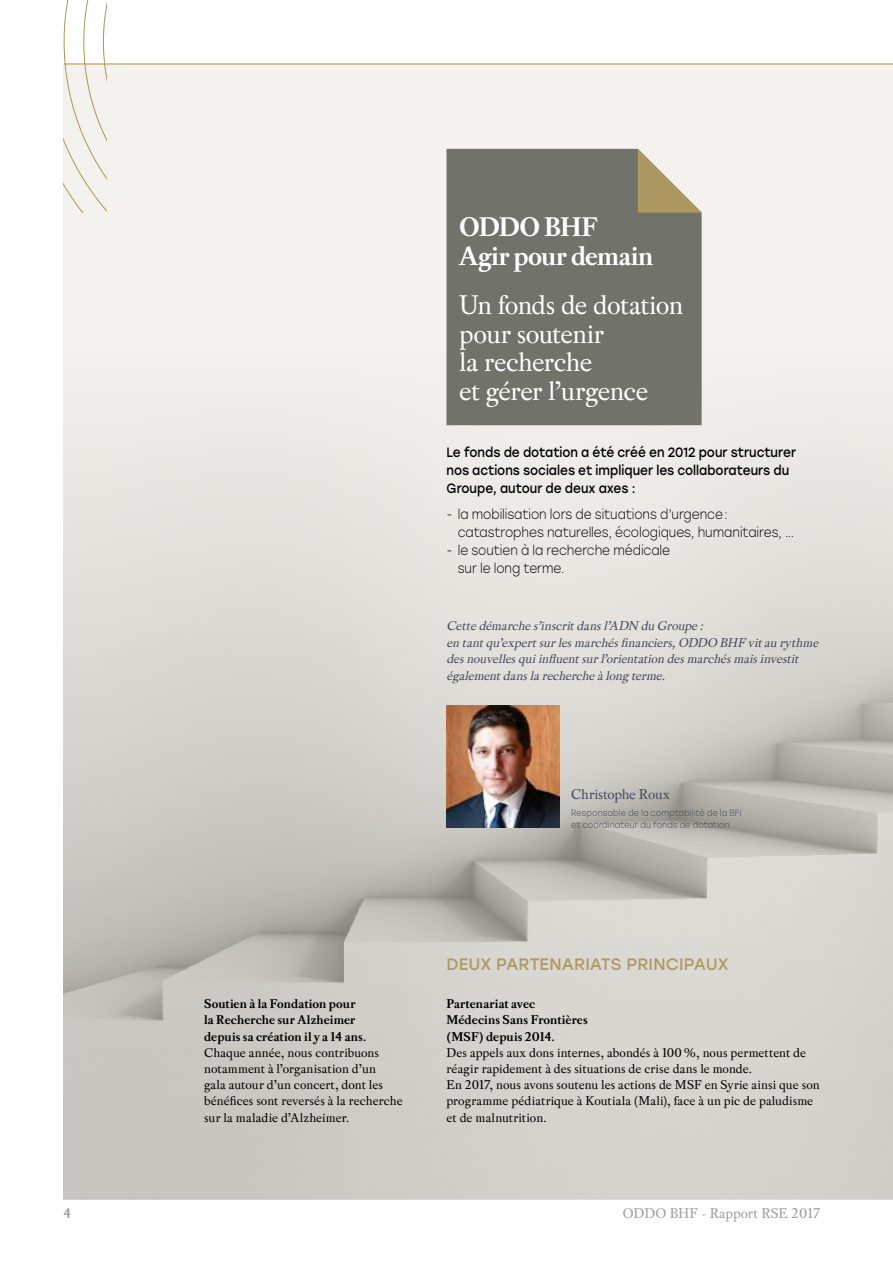
<style>
.page{position:relative;width:893px;height:1263px;background:#fff}
.page>*{position:absolute;margin:0;border:0;box-sizing:border-box;transform-origin:0 0}
.t1{font:28.5px/28.5px "Pradell";letter-spacing:-.025em;color:#fff}
.t2{font:700 28.5px/28.5px "Pradell";letter-spacing:-.02em;color:#fff}
.t3{font:16.5px "Stolzl";color:#ae9962}
.t4{font:15px "Pradell";color:#9c9e9f}
.t5{font:15px "Pradell";letter-spacing:-.015em;color:#44495d}
.t6{font:700 15px "Pradell";color:#9c9e9f;scale:.95 1}
.t7{font:13.5px/16.2px "Pradell";color:#000}
.t8{font:italic 13.5px/16.5px "Pradell";color:#44495d}
.t9{font:300 13.5px/18px "Stolzl";letter-spacing:-.005em;color:#000;scale:.9 1}
.t10{font:700 13.5px/16.2px "Pradell";color:#000}
.t11{font:13.5px/18px "Stolzl";color:#000;scale:.9 1}
.t12{font:300 9px/12px "Stolzl";letter-spacing:.01em;color:#44495d;scale:.9 1}
</style>
<div class="page">
<div style="left:64px;top:64px;width:829px;height:1135px;background:#f4f2ee"></div>
<img style="left:64px;top:425px;width:829px;height:774px">
<div style="left:446px;top:149px;width:256px;height:276px;background:#71726a"></div>
<svg style="left:638px;top:149px;width:64px;height:64px"></svg>
<img style="left:446px;top:706px;width:113px;height:122px">
<svg style="left:64px;top:0;width:42px;height:213px"></svg>
<hr style="left:64px;top:64px;width:829px;height:1px;background:#ae9750">
<h1 class="t2" style="left:459px;top:212px;width:196px">ODDO BHF<br>Agir pour demain</h1>
<h1 class="t1" style="left:459px;top:290px;width:226px">Un fonds de dotation pour soutenir<br>la recherche<br>et gérer l’urgence</h1>
<p class="t11" style="left:446px;top:442px;width:390px">Le fonds de dotation a été créé en 2012 pour structurer nos actions sociales et impliquer les collaborateurs du<br>Groupe, autour de deux axes :</p>
<p class="t9" style="left:458px;top:505px;width:375px;text-indent:-11px">- la mobilisation lors de situations d’urgence : catastrophes naturelles, écologiques, humanitaires, ...</p>
<p class="t9" style="left:458px;top:541px;width:237px;text-indent:-11px">- le soutien à la recherche médicale sur le long terme.</p>
<p class="t8" style="left:446px;top:617px;width:379px">Cettedémarches’inscritdansl’ADNduGroupe: entantqu’expertsurlesmarchésfinanciers,ODDOBHFvitaurythme desnouvellesquiinfluentsurl’orientationdesmarchésmaisinvestit égalementdanslarechercheàlongterme.</p>
<p class="t5" style="left:571px;top:785px;width:101px">Christophe Roux</p>
<p class="t12" style="left:571px;top:806px;width:191px">Responsable de la comptabilité de la BFI et coordinateur du fonds de dotation</p>
<p class="t10" style="left:204px;top:996px;width:164px">Soutien à la Fondation pour la Recherche sur Alzheimer depuis sa création il y a 14 ans.</p>
<p class="t7" style="left:204px;top:1044px;width:200px">Chaque année, nous contribuons notamment à l’organisation d’un<br>gala autour d’un concert, dont les bénéfices sont reversés à la recherche sur la maladie d’Alzheimer.</p>
<p class="t3" style="left:446px;top:952px;width:284px">DEUX PARTENARIATS PRINCIPAUX</p>
<p class="t10" style="left:446px;top:996px;width:143px">Partenariat avec<br>Médecins Sans Frontières (MSF) depuis 2014.</p>
<p class="t7" style="left:446px;top:1044px;width:375px">Des appels aux dons internes, abondés à 100%, nous permettent de réagir rapidement à des situations de crise dans le monde.<br>En 2017, nous avons soutenu les actions de MSF en Syrie ainsi que son programme pédiatrique à Koutiala (Mali), face à un pic de paludisme et de malnutrition.</p>
<p class="t6" style="left:64px;top:1204px;width:9px">4</p>
<p class="t4" style="left:623px;top:1204px;width:199px">ODDO BHF - Rapport RSE 2017</p>
</div>
